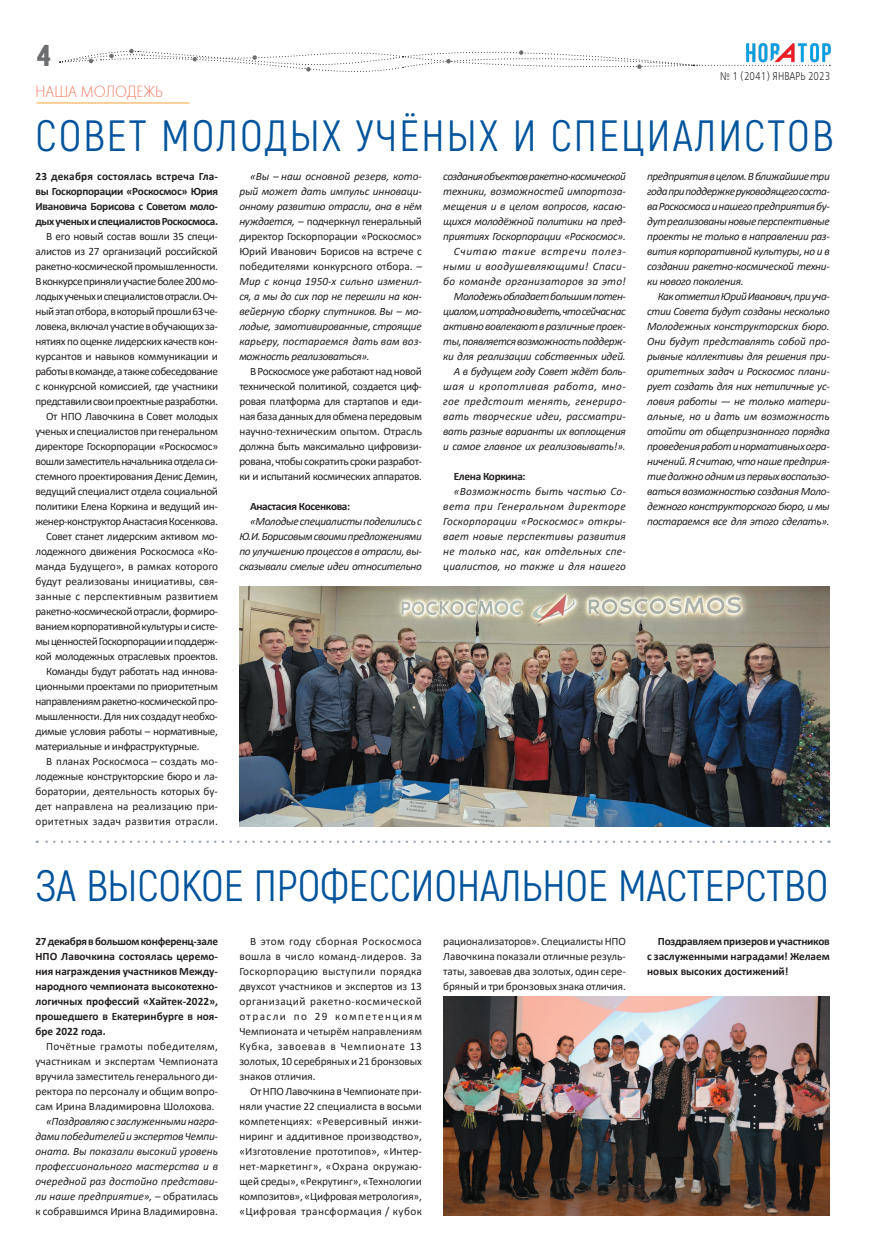
<style>
.page{position:relative;width:883px;height:1251px;background:#fff}
.page>*{position:absolute;margin:0;border:0;box-sizing:border-box;transform-origin:0 0}
.Заголовок_4{font:43.75px "Akrobat";color:#01549c}
.Заголовок_4-2{font:43.75px "Akrobat";letter-spacing:.05em;color:#01549c}
.загловок_3{font:30.12px "Hermes CTT";color:#6c6d70;scale:1.05 1}
.заголовок_панорамы{font:16.88px "Futura Light C";color:#f37259;scale:.89 1}
.t1{font:11.25px/15px "Calibri";letter-spacing:-.025em;color:#231f20;text-align:justify}
.t2{font:italic 11.25px/15px "Calibri";letter-spacing:-.02em;color:#231f20;text-align:justify}
.t3{font:700 11.25px/15px "Calibri";letter-spacing:-.01em;color:#231f20;text-align:justify}
.t4{font:700 11.25px "Calibri";letter-spacing:-.03em;color:#231f20}
.заголовок_панорамы-2{font:11.25px "Free Set C";letter-spacing:.01em;color:#231f20;scale:.8 1}
.s1{font-style:normal}
</style>
<div class="page">
<svg style="left:60px;top:48px;width:685px;height:24px"></svg>
<img style="left:746px;top:43px;width:85px;height:23px">
<hr style="left:35px;top:101px;width:156px;height:4px;background:#fff463;opacity:.75">
<img style="left:443px;top:996px;width:386px;height:219px">
<img style="left:239px;top:586px;width:590px;height:240px">
<svg style="left:37px;top:840px;width:783px;height:3px"></svg>
<p class="загловок_3" style="left:37px;top:38px;width:15px">4</p>
<p class="заголовок_панорамы-2" style="left:720px;top:69px;width:139px">№ 1 (2041) ЯНВАРЬ 2023</p>
<p class="Заголовок_4-2" style="left:35px;top:109px;width:799px">СОВЕТ МОЛОДЫХ УЧЁНЫХ И СПЕЦИАЛИСТОВ</p>
<p class="заголовок_панорамы" style="left:35px;top:82px;width:145px">НАША МОЛОДЕЖЬ</p>
<p class="t3" style="left:35px;top:169px;width:184px">23 декабря состоялась встреча Гла&shy;вы Госкорпорации «Роскосмос» Юрия Ивановича Борисова с Советом моло&shy;дых ученых и специалистов Роскосмоса.</p>
<p class="t1" style="left:35px;top:228px;width:184px;text-indent:11px">В его новый состав вошли 35 специ&shy;алистов из 27 организаций российской ракетно-космической промышленности.<br>В конкурсе приняли участие более 200 мо&shy;лодых ученых и специалистов отрасли. Оч&shy;ный этап отбора, в который прошли 63 че&shy;ловека, включал участие в обучающих за&shy;нятиях по оценке лидерских качеств кон&shy;курсантов и навыков коммуникации и работы в команде, а также собеседование с конкурсной комиссией, где участники представили свои проектные разработки.</p>
<p class="t1" style="left:35px;top:408px;width:184px;text-indent:11px">От НПО Лавочкина в Совет молодых ученых и специалистов при генеральном директоре Госкорпорации «Роскосмос» вошли заместитель начальника отдела си&shy;стемного проектирования Денис Демин, ведущий специалист отдела социальной политики Елена Коркина и ведущий ин&shy;женер-конструктор Анастасия Косенкова.</p>
<p class="t1" style="left:35px;top:528px;width:184px;text-indent:11px">Совет станет лидерским активом мо&shy;лодежного движения Роскосмоса «Ко&shy;манда Будущего», в рамках которого будут реализованы инициативы, свя&shy;занные с перспективным развитием ракетно-космической отрасли, формиро&shy;ванием корпоративной культуры и систе&shy;мы ценностей Госкорпорации и поддерж&shy;кой молодежных отраслевых проектов.</p>
<p class="t1" style="left:35px;top:663px;width:184px;text-indent:11px">Команды будут работать над иннова&shy;ционными проектами по приоритетным направлениям ракетно-космической про&shy;мышленности. Для них создадут необхо&shy;димые условия работы – нормативные, материальные и инфраструктурные.</p>
<p class="t1" style="left:35px;top:753px;width:184px;text-indent:11px">В планах Роскосмоса – создать мо&shy;лодежные конструкторские бюро и ла&shy;боратории, деятельность которых бу&shy;дет направлена на реализацию при&shy;оритетных задач развития отрасли.</p>
<p class="t2" style="left:239px;top:168px;width:184px;text-indent:11px">«Вы – наш основной резерв, кото&shy;рый может дать импульс инноваци&shy;онному развитию отрасли, она в нём нуждается, – <span class="s1">подчеркнул генеральный директор Госкорпорации «Роскосмос» Юрий Иванович Борисов на встрече с победителями конкурсного отбора.</span> – Мир с конца 1950-х сильно изменил&shy;ся, а мы до сих пор не перешли на кон&shy;вейерную сборку спутников. Вы – мо&shy;лодые, замотивированные, строящие карьеру, постараемся дать вам воз&shy;можность реализоваться».</p>
<p class="t1" style="left:239px;top:363px;width:184px;text-indent:11px">В Роскосмосе уже работают над новой технической политикой, создается циф&shy;ровая платформа для стартапов и еди&shy;ная база данных для обмена передовым научно-техническим опытом. Отрасль должна быть максимально цифровизи&shy;рована, чтобы сократить сроки разработ&shy;ки и испытаний космических аппаратов.</p>
<p class="t4" style="left:250px;top:498px;width:102px">Анастасия Косенкова:</p>
<p class="t2" style="left:239px;top:513px;width:184px;text-indent:11px">«Молодые специалисты поделились с Ю.И. Борисовым своими предложениями по улучшению процессов в отрасли, вы&shy;сказывали смелые идеи относительно</p>
<p class="t2" style="left:443px;top:168px;width:184px">создания объектов ракетно-космической техники, возможностей импортоза&shy;мещения и в целом вопросов, касаю&shy;щихся молодёжной политики на пред&shy;приятиях Госкорпорации «Роскосмос».</p>
<p class="t2" style="left:443px;top:243px;width:184px;text-indent:11px">Считаю такие встречи полез&shy;ными и воодушевляющими! Спаси&shy;бо команде организаторов за это!</p>
<p class="t2" style="left:443px;top:288px;width:184px;text-indent:11px">Молодежь обладает большим потен&shy;циалом, и отрадно видеть, что сейчас нас активно вовлекают в различные проек&shy;ты, появляется возможность поддерж&shy;ки для реализации собственных идей.</p>
<p class="t2" style="left:443px;top:363px;width:184px;text-indent:11px">А в будущем году Совет ждёт боль&shy;шая и кропотливая работа, мно&shy;гое предстоит менять, генериро&shy;вать творческие идеи, рассматри&shy;вать разные варианты их воплощения и самое главное их реализовывать!».</p>
<p class="t4" style="left:454px;top:468px;width:73px">Елена Коркина:</p>
<p class="t2" style="left:443px;top:483px;width:184px;text-indent:11px">«Возможность быть частью Со&shy;вета при Генеральном директоре Госкорпорации «Роскосмос» откры&shy;вает новые перспективы развития не только нас, как отдельных спе&shy;циалистов, но также и для нашего</p>
<p class="t2" style="left:647px;top:168px;width:184px">предприятия в целом. В ближайшие три года при поддержке руководящего соста&shy;ва Роскосмоса и нашего предприятия бу&shy;дут реализованы новые перспективные проекты не только в направлении раз&shy;вития корпоративной культуры, но и в создании ракетно-космической техни&shy;ки нового поколения.</p>
<p class="t2" style="left:647px;top:288px;width:184px;text-indent:11px">Как отметил Юрий Иванович, при уча&shy;стии Совета будут созданы несколько Молодежных конструкторских бюро.<br>Они будут представлять собой про&shy;рывные коллективы для решения при&shy;оритетных задач и Роскосмос плани&shy;рует создать для них нетипичные ус&shy;ловия работы — не только матери&shy;альные, но и дать им возможность отойти от общепризнанного порядка проведения работ и нормативных огра&shy;ничений. Я считаю, что наше предприя&shy;тие должно одним из первых воспользо&shy;ваться возможностью создания Моло&shy;дежного конструкторского бюро, и мы постараемся все для этого сделать».</p>
<p class="Заголовок_4" style="left:36px;top:860px;width:794px">ЗА ВЫСОКОЕ ПРОФЕССИОНАЛЬНОЕ МАСТЕРСТВО</p>
<p class="t3" style="left:35px;top:934px;width:184px">27 декабря в большом конференц-зале НПО Лавочкина состоялась церемо&shy;ния награждения участников Между&shy;народного чемпионата высокотехно&shy;логичных профессий «Хайтек-2022», прошедшего в Екатеринбурге в ноя&shy;бре 2022 года.</p>
<p class="t1" style="left:35px;top:1038px;width:184px;text-indent:11px">Почётные грамоты победителям, участникам и экспертам Чемпионата вручила заместитель генерального ди&shy;ректора по персоналу и общим вопро&shy;сам Ирина Владимировна Шолохова.</p>
<p class="t2" style="left:35px;top:1113px;width:184px;text-indent:11px">«Поздравляю с заслуженными награ&shy;дами победителей и экспертов Чемпи&shy;оната. Вы показали высокий уровень профессионального мастерства и в очередной раз достойно представи&shy;ли наше предприятие», <span class="s1">– обратилась к собравшимся Ирина Владимировна.</span></p>
<p class="t1" style="left:239px;top:933px;width:184px;text-indent:11px">В этом году сборная Роскосмоса вошла в число команд-лидеров. За Госкорпорацию выступили порядка двухсот участников и экспертов из 13 организаций ракетно-космической отрасли по 29 компетенциям Чемпионата и четырём направлениям Кубка, завоевав в Чемпионате 13 золотых, 10 серебряных и 21 бронзовых знаков отличия.</p>
<p class="t1" style="left:239px;top:1083px;width:184px;text-indent:11px">От НПО Лавочкина в Чемпионате при&shy;няли участие 22 специалиста в восьми компетенциях: «Реверсивный инжи&shy;ниринг и аддитивное производство», «Изготовление прототипов», «Интер&shy;нет-маркетинг», «Охрана окружаю&shy;щей среды», «Рекрутинг», «Технологии композитов», «Цифровая метрология», «Цифровая трансформация / кубок</p>
<p class="t1" style="left:443px;top:933px;width:184px">рационализаторов». Специалисты НПО Лавочкина показали отличные резуль&shy;таты, завоевав два золотых, один сере&shy;бряный и три бронзовых знака отличия.</p>
<p class="t3" style="left:647px;top:934px;width:184px;text-indent:11px">Поздравляем призеров и участников с заслуженными наградами! Желаем новых высоких достижений!</p>
</div>
